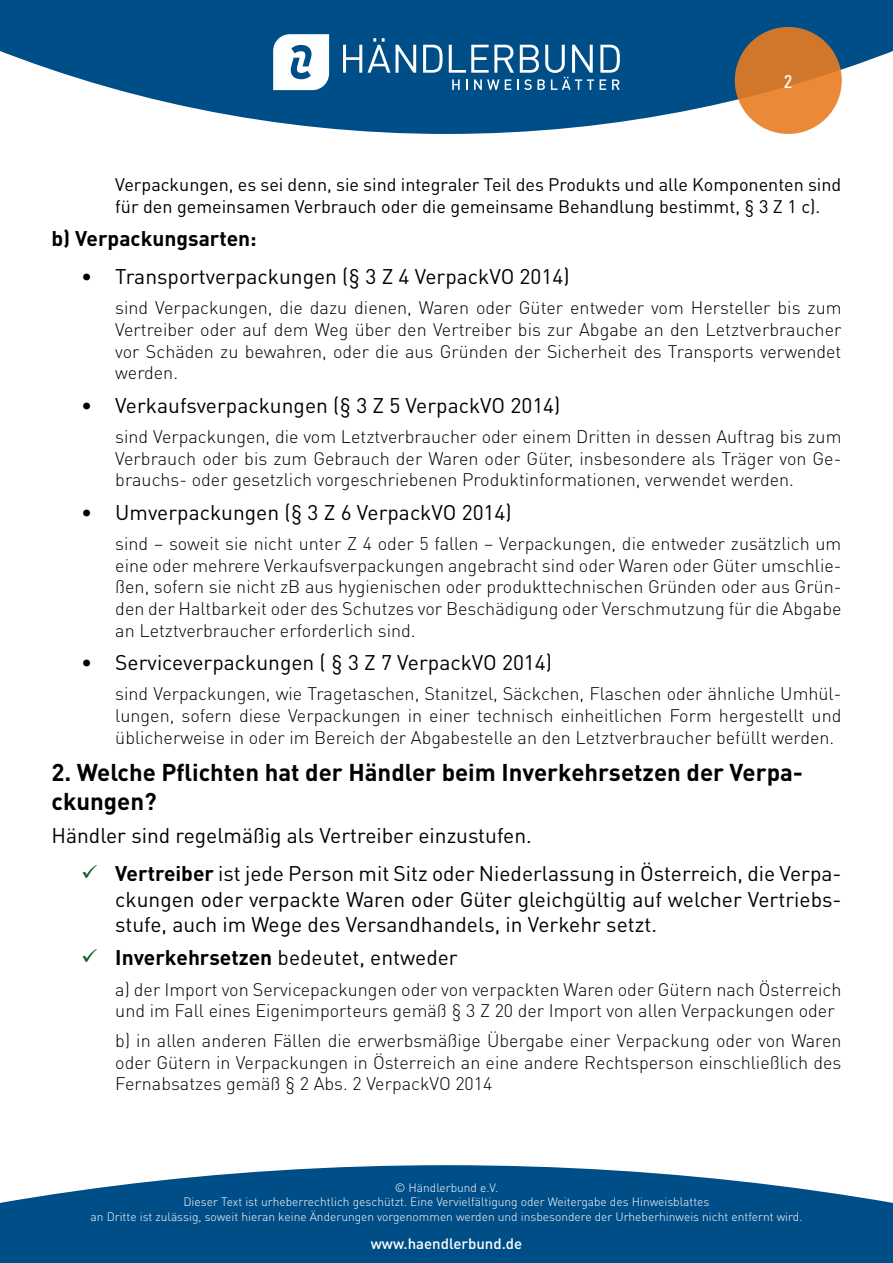
<style>
.page{position:relative;width:893px;height:1263px;background:#fff}
.page>*{position:absolute;margin:0;border:0;box-sizing:border-box;transform-origin:0 0}
.t1{font:700 24px/28.8px "DIN Pro";color:#000}
.t2{font:21px/38px "DIN Pro";color:#000}
.t3{font:700 21px "DIN Pro";color:#000}
.t4{font:300 18px/21.6px "DIN Pro";color:#000;text-align:justify}
.t5{font:18px/21.6px "DIN Pro";color:#000}
.t6{font:condensed 18px "Zurich BT";color:#fff}
.t7{font:500 15px "DIN Pro";color:#fff}
.t8{font:300 12px/14.4px "DIN Pro";color:#fff;text-align:center}
.s1{font-weight:700}
</style>
<div class="page">
<svg style="left:0;top:0;width:893px;height:134px;fill:#004e87"></svg>
<svg style="left:0;top:1165px;width:893px;height:98px;background:#216496"></svg>
<svg style="left:735px;top:27px;width:107px;height:107px;background:#da7f31"></svg>
<svg style="left:343px;top:38px;width:47px;height:35px"></svg>
<svg style="left:396px;top:45px;width:20px;height:28px"></svg>
<svg style="left:423px;top:45px;width:20px;height:28px"></svg>
<svg style="left:600px;top:45px;width:20px;height:28px"></svg>
<svg style="left:449px;top:45px;width:145px;height:45px"></svg>
<svg style="left:600px;top:79px;width:6px;height:11px"></svg>
<svg style="left:612px;top:79px;width:8px;height:11px"></svg>
<svg style="left:273px;top:34px;width:56px;height:56px"></svg>
<p class="t6" style="left:784px;top:71px;width:10px">2</p>
<p class="t5" style="left:115px;top:173px;width:728px">Verpackungen, es sei denn, sie sind integraler Teil des Produkts und alle Komponenten sind für den gemeinsamen Verbrauch oder die gemeinsame Behandlung bestimmt, § 3 Z 1 c).</p>
<p class="t3" style="left:52px;top:225px;width:207px">b) Verpackungsarten:</p>
<p class="t2" style="left:81px;top:257px;width:490px">• Transportverpackungen (§ 3 Z 4 VerpackVO 2014)</p>
<p class="t4" style="left:115px;top:296px;width:728px">sind Verpackungen, die dazu dienen, Waren oder Güter entweder vom Hersteller bis zum Vertreiber oder auf dem Weg über den Vertreiber bis zur Abgabe an den Letztverbraucher vor Schäden zu bewahren, oder die aus Gründen der Sicherheit des Transports verwendet werden.</p>
<p class="t2" style="left:81px;top:386px;width:481px">• Verkaufsverpackungen (§ 3 Z 5 VerpackVO 2014)</p>
<p class="t4" style="left:115px;top:425px;width:728px">sind Verpackungen, die vom Letztverbraucher oder einem Dritten in dessen Auftrag bis zum Verbrauch oder bis zum Gebrauch der Waren oder Güter, insbesondere als Träger von Ge&shy;brauchs- oder gesetzlich vorgeschriebenen Produktinformationen, verwendet werden.</p>
<p class="t2" style="left:81px;top:493px;width:432px">• Umverpackungen (§ 3 Z 6 VerpackVO 2014)</p>
<p class="t4" style="left:115px;top:532px;width:728px">sind – soweit sie nicht unter Z 4 oder 5 fallen – Verpackungen, die entweder zusätzlich um eine oder mehrere Verkaufsverpackungen angebracht sind oder Waren oder Güter umschlie&shy;ßen, sofern sie nicht zB aus hygienischen oder produkttechnischen Gründen oder aus Grün&shy;den der Haltbarkeit oder des Schutzes vor Beschädigung oder Verschmutzung für die Abgabe an Letztverbraucher erforderlich sind.</p>
<p class="t2" style="left:81px;top:643px;width:472px">• Serviceverpackungen ( § 3 Z 7 VerpackVO 2014)</p>
<p class="t4" style="left:115px;top:682px;width:728px">sind Verpackungen, wie Tragetaschen, Stanitzel, Säckchen, Flaschen oder ähnliche Umhül&shy;lungen, sofern diese Verpackungen in einer technisch einheitlichen Form hergestellt und üblicherweise in oder im Bereich der Abgabestelle an den Letztverbraucher befüllt werden.</p>
<h1 class="t1" style="left:52px;top:757px;width:753px">2. Welche Pflichten hat der Händler beim Inverkehrsetzen der Verpa&shy;ckungen?</h1>
<p class="t2" style="left:115px;top:816px;width:728px;text-indent:-64px">Händler sind regelmäßig als Vertreiber einzustufen.<br><span class="s1">Vertreiber</span> ist jede Person mit Sitz oder Niederlassung in Österreich, die Verpa-</p>
<p class="t2" style="left:115px;top:885px;width:728px;line-height:25.2px">ckungen oder verpackte Waren oder Güter gleichgültig auf welcher Vertriebs&shy;stufe, auch im Wege des Versandhandels, in Verkehr setzt.</p>
<p class="t2" style="left:115px;top:938px;width:344px"><span class="s1">Inverkehrsetzen</span> bedeutet, entweder</p>
<p class="t4" style="left:115px;top:977px;width:728px">a) der Import von Servicepackungen oder von verpackten Waren oder Gütern nach Österreich und im Fall eines Eigenimporteurs gemäß § 3 Z 20 der Import von allen Verpackungen oder</p>
<p class="t4" style="left:115px;top:1029px;width:728px">b) in allen anderen Fällen die erwerbsmäßige Übergabe einer Verpackung oder von Waren oder Gütern in Verpackungen in Österreich an eine andere Rechtsperson einschließlich des Fernabsatzes gemäß § 2 Abs. 2 VerpackVO 2014</p>
<p class="t8" style="left:91px;top:1180px;width:713px">© Händlerbund e.V.<br>Dieser Text ist urheberrechtlich geschützt. Eine Vervielfältigung oder Weitergabe des Hinweisblattes<br>an Dritte ist zulässig, soweit hieran keine Änderungen vorgenommen werden und insbesondere der Urheberhinweis nicht entfernt wird.</p>
<p class="t7" style="left:371px;top:1233px;width:153px">www.haendlerbund.de</p>
</div>
